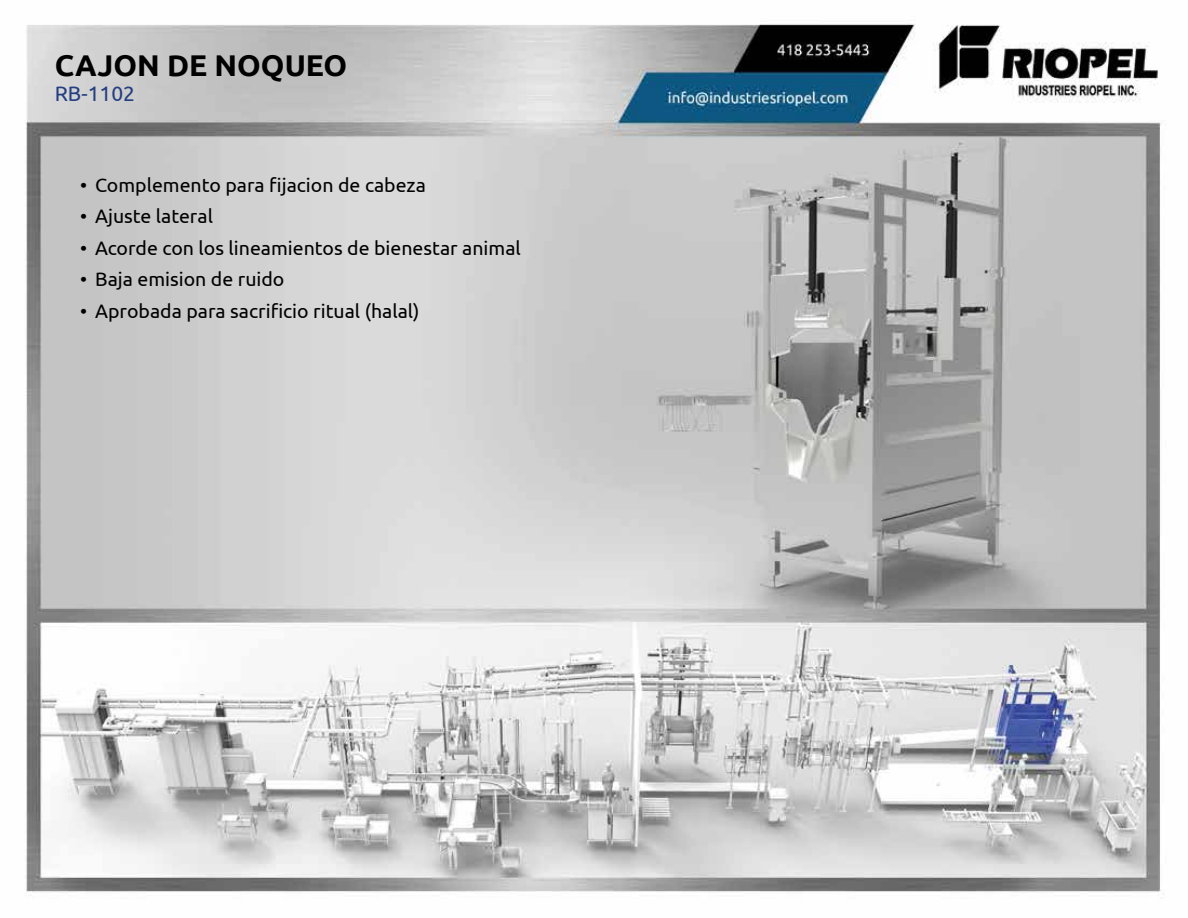
<style>
.page{position:relative;width:1188px;height:918px;background:#fff}
.page>*{position:absolute;margin:0;border:0;box-sizing:border-box;transform-origin:0 0}
.t1{font:700 30px "Ubuntu";color:#010101}
.t2{font:21px "Ubuntu";color:#233e81}
.t3{font:19.5px "Ubuntu";color:#010101}
</style>
<div class="page">
<img style="left:25px;top:24px;width:1139px;height:872px">
<h1 class="t1" style="left:55px;top:47px;width:294px">CAJON DE NOQUEO</h1>
<p class="t2" style="left:55px;top:81px;width:82px">RB-1102</p>
<p class="t3" style="left:80px;top:173px;width:347px">• Complemento para fijacion de cabeza</p>
<p class="t3" style="left:80px;top:205px;width:134px">• Ajuste lateral</p>
<p class="t3" style="left:80px;top:236px;width:442px">• Acorde con los lineamientos de bienestar animal</p>
<p class="t3" style="left:80px;top:268px;width:206px">• Baja emision de ruido</p>
<p class="t3" style="left:80px;top:299px;width:341px">• Aprobada para sacrificio ritual (halal)</p>
</div>
